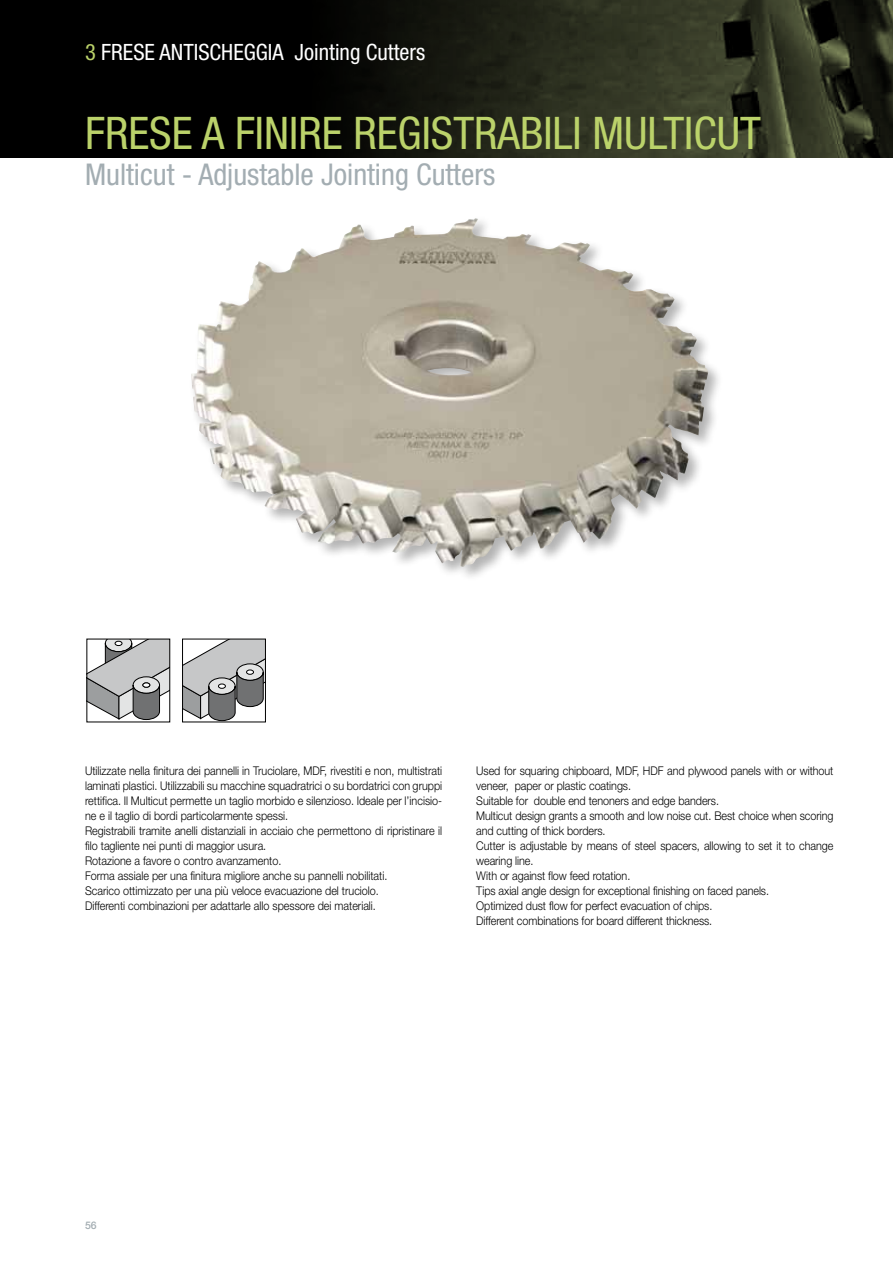
<style>
.page{position:relative;width:893px;height:1263px;background:#fff}
.page>*{position:absolute;margin:0;border:0;box-sizing:border-box;transform-origin:0 0}
.t1{font:condensed 45px "Helvetica Neue";color:#bbd26a}
.t2{font:condensed 30px "Helvetica Neue";color:#a3adb2}
.t3{font:condensed 22.5px "Helvetica Neue";color:#fff}
.t4{font:300 12px/15px "Helvetica Neue";color:#000;scale:.9 1}
.t5{font:500 10.5px "Helvetica Neue";color:#a3adb2}
.s1{color:#bbd26a}
</style>
<div class="page">
<svg style="left:0;top:0;width:893px;height:158px;background:#181911"></svg>
<svg style="left:88px;top:641px;width:80px;height:79px"></svg>
<div style="left:142px;top:682px;width:8px;height:6px;border:1px solid #000;border-radius:50%"></div>
<div style="left:188px;top:215px;width:535px;height:366px;background:#000;opacity:.3"></div>
<img style="left:191px;top:219px;width:283px;height:262px">
<svg style="left:184px;top:641px;width:80px;height:79px"></svg>
<div style="left:218px;top:684px;width:8px;height:5px;border:1px solid #000;border-radius:50%"></div>
<div style="left:182px;top:639px;width:84px;height:83px;border:1px solid #000"></div>
<h3 class="t3" style="left:85px;top:39px;width:342px"><span class="s1">3</span> FRESE ANTISCHEGGIA Jointing Cutters</h3>
<h1 class="t1" style="left:85px;top:107px;width:677px">FRESE A FINIRE REGISTRABILI MULTICUT</h1>
<h2 class="t2" style="left:85px;top:157px;width:412px">Multicut - Adjustable Jointing Cutters</h2>
<p class="t4" style="left:85px;top:763px;width:398px">Utilizzate nella finitura dei pannelli in Truciolare, MDF, rivestiti e non, multistrati laminati plastici. Utilizzabili su macchine squadratrici o su bordatrici con gruppi rettifica. Il Multicut permette un taglio morbido e silenzioso. Ideale per l’incisio&shy;ne e il taglio di bordi particolarmente spessi.<br>Registrabili tramite anelli distanziali in acciaio che permettono di ripristinare il filo tagliente nei punti di maggior usura.<br>Rotazione a favore o contro avanzamento.<br>Forma assiale per una finitura migliore anche su pannelli nobilitati.<br>Scarico ottimizzato per una più veloce evacuazione del truciolo.<br>Differenti combinazioni per adattarle allo spessore dei materiali.</p>
<p class="t4" style="left:476px;top:763px;width:398px">Used for squaring chipboard, MDF, HDF and plywood panels with or without veneer, paper or plastic coatings.<br>Suitable for double end tenoners and edge banders.<br>Multicut design grants a smooth and low noise cut. Best choice when scoring and cutting of thick borders.<br>Cutter is adjustable by means of steel spacers, allowing to set it to change wearing line.<br>With or against flow feed rotation.<br>Tips axial angle design for exceptional finishing on faced panels.<br>Optimized dust flow for perfect evacuation of chips.<br>Different combinations for board different thickness.</p>
<p class="t5" style="left:85px;top:1218px;width:13px">56</p>
</div>
